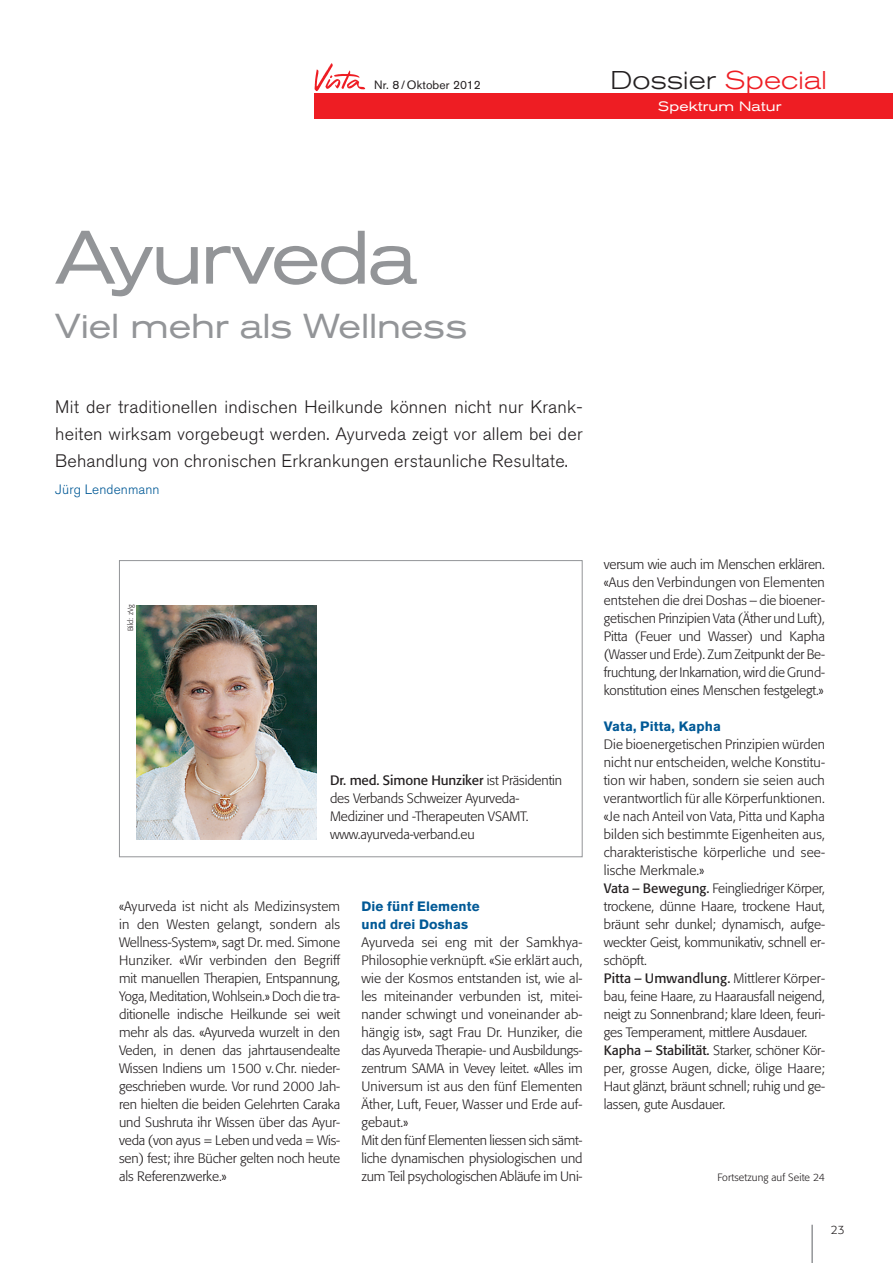
<style>
.page{position:relative;width:893px;height:1263px;background:#fff}
.page>*{position:absolute;margin:0;border:0;box-sizing:border-box;transform-origin:0 0}
.Titel_Redaktion_x04{font:expanded 74.85px "Akzidenz Grotesk Pro";letter-spacing:-.04em;color:#939598;scale:.96 1}
.Untertitel_Redaktion{font:expanded 34.35px "Akzidenz Grotesk Pro";letter-spacing:-.005em;color:#939598;scale:.96 1}
.Kopfzeile_Vista_Doss{font:300 expanded 25.5px "Akzidenz Grotesk Pro";letter-spacing:.01em;color:#231f20}
.Lead_x06{font:300 18px/27px "Akzidenz Grotesk Pro";letter-spacing:.01em;color:#231f20;text-align:justify}
.Grundtext_x08{font:300 13.5px/18px "Formata Pro";letter-spacing:-.005em;color:#231f20;text-align:justify}
.Grundtext_Interview{font:300 13.5px/18px "Formata Pro";letter-spacing:-.01em;color:#231f20}
.Zwischentitel_x09{font:700 13.5px/18px "Akzidenz Grotesk Pro";letter-spacing:.01em;color:#005996}
.Lead_x06-2{font:300 13.5px "Akzidenz Grotesk Pro";letter-spacing:.01em;color:#005996}
.Kopfzeile_Vista_Unte{font:expanded 13.5px "Akzidenz Grotesk Pro";letter-spacing:.01em;color:#fff}
.Kopfzeile_Dossier_Da{font:12px "Akzidenz Grotesk Pro";letter-spacing:.01em;color:#231f20}
.Pagina_rechts{font:300 12px "Formata Pro";color:#231f20}
.Grundtext_Jump_Forts{font:300 10.5px "Formata Pro";letter-spacing:.01em;color:#231f20}
.Fotograf_x12{font:300 7.5px "Formata Pro";letter-spacing:.01em;color:#231f20}
.s1{color:#ee1d23}
.s2{font-weight:400}
</style>
<div class="page">
<hr style="left:811px;top:1225px;width:2px;height:38px;background:#939598">
<img style="left:314px;top:63px;width:52px;height:29px">
<div style="left:315px;top:94px;width:578px;height:25px;background:#ee1d23"></div>
<div style="left:119px;top:560px;width:464px;height:297px;border:1px solid #939598"></div>
<img style="left:137px;top:605px;width:179px;height:234px">
<p class="Kopfzeile_Dossier_Da" style="left:374px;top:77px;width:108px">Nr. 8/ Oktober 2012</p>
<p class="Kopfzeile_Vista_Doss" style="left:611px;top:63px;width:218px">Dossier <span class="s1">Special</span></p>
<p class="Kopfzeile_Vista_Unte" style="left:658px;top:97px;width:124px">Spektrum Natur</p>
<p class="Titel_Redaktion_x04" style="left:55px;top:209px;width:379px">Ayurveda</p>
<p class="Untertitel_Redaktion" style="left:55px;top:303px;width:431px">Viel mehr als Wellness</p>
<p class="Lead_x06" style="left:55px;top:393px;width:529px">Mit der traditionellen indischen Heilkunde können nicht nur Krank&shy;heiten wirksam vorgebeugt werden. Ayurveda zeigt vor allem bei der Behandlung von chronischen Erkrankungen erstaunliche Resultate.</p>
<p class="Lead_x06-2" style="left:55px;top:481px;width:106px">Jürg Lendenmann</p>
<p class="Fotograf_x12" style="left:126px;top:631px;width:28px;rotate:-90deg">Bild: zVg</p>
<p class="Grundtext_Interview" style="left:330px;top:771px;width:234px"><span class="s2">Dr. med. Simone Hunziker</span> ist Präsidentin des Verbands Schweizer Ayurveda-Mediziner und -Therapeuten VSAMT. www.ayurveda-verband.eu</p>
<p class="Grundtext_x08" style="left:119px;top:897px;width:223px">«Ayurveda ist nicht als Medizinsystem in den Westen gelangt, sondern als Wellness-System», sagt Dr. med. Simone Hunziker. «Wir verbinden den Begriff mit manuellen Therapien, Entspannung, Yoga, Meditation, Wohlsein.» Doch die tra&shy;ditionelle indische Heilkunde sei weit mehr als das. «Ayurveda wurzelt in den Veden, in denen das jahrtausendealte Wissen Indiens um 1500 v.Chr. nieder&shy;geschrieben wurde. Vor rund 2000 Jah&shy;ren hielten die beiden Gelehrten Caraka und Sushruta ihr Wissen über das Ayur&shy;veda (von ayus = Leben und veda = Wis&shy;sen) fest; ihre Bücher gelten noch heute als Referenzwerke.»</p>
<p class="Zwischentitel_x09" style="left:361px;top:897px;width:120px">Die fünf Elemente und drei Doshas</p>
<p class="Grundtext_x08" style="left:361px;top:933px;width:223px">Ayurveda sei eng mit der Samkhya-Philosophie verknüpft. «Sie erklärt auch, wie der Kosmos entstanden ist, wie al&shy;les miteinander verbunden ist, mitei&shy;nander schwingt und voneinander ab&shy;hängig ist», sagt Frau Dr. Hunziker, die das Ayurveda Therapie- und Ausbildungs&shy;zentrum SAMA in Vevey leitet. «Alles im Universum ist aus den fünf Elementen Äther, Luft, Feuer, Wasser und Erde auf&shy;gebaut.»</p>
<p class="Grundtext_x08" style="left:361px;top:1131px;width:223px">Mit den fünf Elementen liessen sich sämt&shy;liche dynamischen physiologischen und zum Teil psychologischen Abläufe im Uni-</p>
<p class="Grundtext_x08" style="left:604px;top:555px;width:223px">versum wie auch im Menschen erklären. «Aus den Verbindungen von Elementen entstehen die drei Doshas – die bioener&shy;getischen Prinzipien Vata (Äther und Luft), Pitta (Feuer und Wasser) und Kapha (Wasser und Erde). Zum Zeitpunkt der Be&shy;fruchtung, der Inkarnation, wird die Grund&shy;konstitution eines Menschen festgelegt.»</p>
<p class="Zwischentitel_x09" style="left:604px;top:717px;width:119px">Vata, Pitta, Kapha</p>
<p class="Grundtext_x08" style="left:604px;top:735px;width:223px">Die bioenergetischen Prinzipien würden nicht nur entscheiden, welche Konstitu&shy;tion wir haben, sondern sie seien auch verantwortlich für alle Körperfunktionen. «Je nach Anteil von Vata, Pitta und Kapha bilden sich bestimmte Eigenheiten aus, charakteristische körperliche und see&shy;lische Merkmale.»</p>
<p class="Grundtext_x08" style="left:604px;top:879px;width:223px"><span class="s2">Vata – Bewegung.</span> Feingliedriger Körper, trockene, dünne Haare, trockene Haut, bräunt sehr dunkel; dynamisch, aufge&shy;weckter Geist, kommunikativ, schnell er&shy;schöpft.</p>
<p class="Grundtext_x08" style="left:604px;top:969px;width:223px"><span class="s2">Pitta – Umwandlung.</span> Mittlerer Körper&shy;bau, feine Haare, zu Haarausfall neigend, neigt zu Sonnenbrand; klare Ideen, feuri&shy;ges Temperament, mittlere Ausdauer.</p>
<p class="Grundtext_x08" style="left:604px;top:1041px;width:223px"><span class="s2">Kapha – Stabilität.</span> Starker, schöner Kör&shy;per, grosse Augen, dicke, ölige Haare; Haut glänzt, bräunt schnell; ruhig und ge&shy;lassen, gute Ausdauer.</p>
<p class="Grundtext_Jump_Forts" style="left:718px;top:1171px;width:109px">Fortsetzung auf Seite 24</p>
<p class="Pagina_rechts" style="left:831px;top:1222px;width:16px">23</p>
</div>
